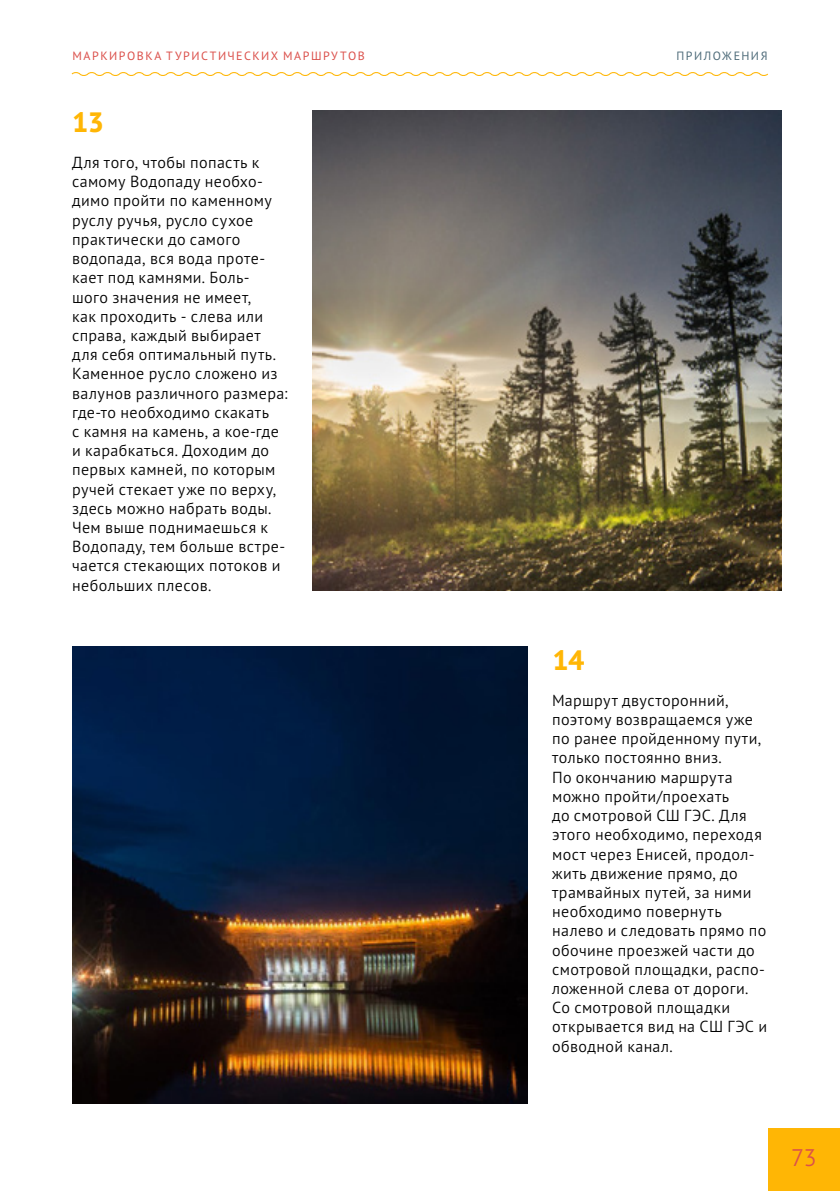
<style>
.page{position:relative;width:840px;height:1191px;background:#fff}
.page>*{position:absolute;margin:0;border:0;box-sizing:border-box;transform-origin:0 0}
.t1{font:800 28px "PT Sans Pro";color:#ffb605}
.t2{font:300 24px "PT Sans Pro";color:#db504b}
.t3{font:300 16px/19.2px "PT Sans Pro";letter-spacing:.02em;color:#000}
.t4{font:12px "PT Sans Pro";letter-spacing:.125em;color:#db504b}
.t5{font:12px "PT Sans Pro";letter-spacing:.12em;color:#506d7b}
</style>
<div class="page">
<svg style="left:71px;top:72px;width:697px;height:4px"></svg>
<img style="left:312px;top:110px;width:468px;height:480px">
<img style="left:72px;top:647px;width:455px;height:456px">
<div style="left:767px;top:1128px;width:72px;height:63px;background:#ffb605"></div>
<p class="t4" style="left:72px;top:48px;width:293px">МАРКИРОВКА ТУРИСТИЧЕСКИХ МАРШРУТОВ</p>
<p class="t5" style="left:676px;top:48px;width:93px">ПРИЛОЖЕНИЯ</p>
<h1 class="t1" style="left:72px;top:103px;width:34px">13</h1>
<p class="t3" style="left:72px;top:152px;width:217px">Для того, чтобы попасть к самому Водопаду необхо‑ димо пройти по каменному руслу ручья, русло сухое практически до самого водопада, вся вода проте‑ кает под камнями. Боль‑ шого значения не имеет,<br>как проходить - слева или справа, каждый выбирает для себя оптимальный путь.<br>Каменное русло сложено из валунов различного размера: где-то необходимо скакать<br>с камня на камень, а кое-где и карабкаться. Доходим до первых камней, по которым ручей стекает уже по верху, здесь можно набрать воды.<br>Чем выше поднимаешься к<br>Водопаду, тем больше встре‑ чается стекающих потоков и небольших плесов.</p>
<h1 class="t1" style="left:551px;top:641px;width:34px">14</h1>
<p class="t3" style="left:552px;top:690px;width:216px">Маршрут двусторонний, поэтому возвращаемся уже по ранее пройденному пути, только постоянно вниз.<br>По окончанию маршрута можно пройти/проехать<br>до смотровой СШ ГЭС. Для этого необходимо, переходя мост через Енисей, продол‑ жить движение прямо, до трамвайных путей, за ними необходимо повернуть налево и следовать прямо по обочине проезжей части до смотровой площадки, распо‑ ложенной слева от дороги.<br>Со смотровой площадки открывается вид на СШ ГЭС и обводной канал.</p>
<h2 class="t2" style="left:790px;top:1142px;width:27px">73</h2>
</div>
